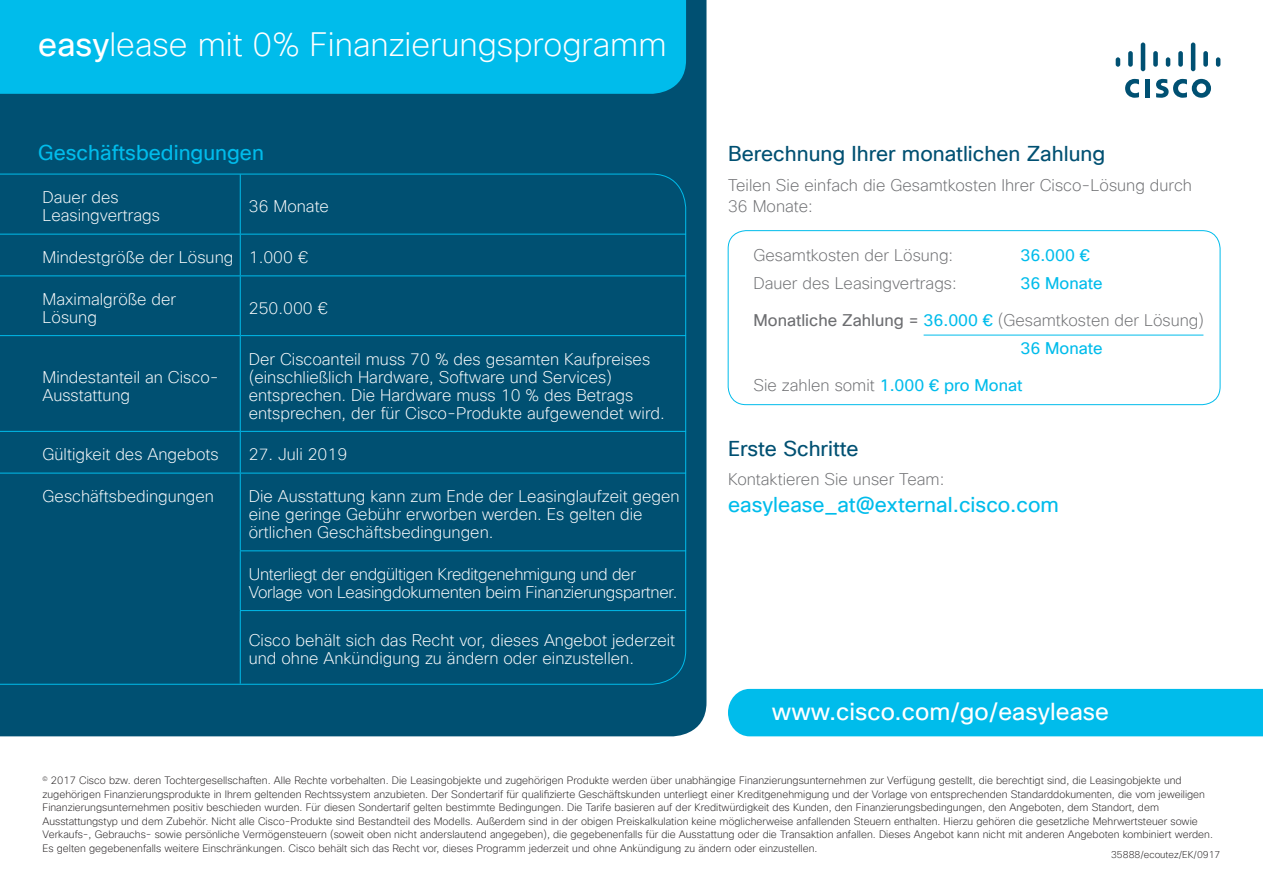
<style>
.page{position:relative;width:1263px;height:893px;background:#fff}
.page>*{position:absolute;margin:0;border:0;box-sizing:border-box;transform-origin:0 0}
.t1{font:200 33px "Cisco Sans TT";color:#fff}
.t2{font:24px "Cisco Sans TT";color:#fff}
.t3{font:21px "Cisco Sans TT";color:#00bceb}
.t4{font:21px "Cisco Sans TT";color:#005072}
.t5{font:200 16.5px/18px "Cisco Sans TT";color:#fff}
.t6{font:200 16.5px/21px "Cisco Sans TT";color:#6d6e71}
.t7{font:200 16.5px/18px "Cisco Sans TT";letter-spacing:-.02em;color:#fff}
.t8{font:16.5px "Cisco Sans TT";color:#00bceb}
.t9{font:200 10.5px/13.5px "Cisco Sans TT";color:#231f20}
.t10{font:200 9.75px "Cisco Sans TT";color:#231f20}
.s1{font-weight:400}
.s2{font-weight:400;color:#00bceb}
</style>
<div class="page">
<div style="left:728px;top:230px;width:492px;height:175px;border:1px solid #00bceb;border-radius:18px"></div>
<div style="left:0;top:0;width:706px;height:736px;background:#005072"></div>
<div style="left:0;top:0;width:686px;height:94px;background:#00bceb"></div>
<div style="left:0;top:173px;width:686px;height:512px;background:#005072"></div>
<hr style="left:923px;top:335px;width:280px;height:1px;background:#00bceb">
<hr style="left:240px;top:174px;width:1px;height:60px;background:#00bceb">
<hr style="left:240px;top:234px;width:1px;height:41px;background:#00bceb">
<hr style="left:240px;top:276px;width:1px;height:59px;background:#00bceb">
<hr style="left:240px;top:336px;width:1px;height:95px;background:#00bceb">
<hr style="left:240px;top:432px;width:1px;height:41px;background:#00bceb">
<hr style="left:240px;top:335px;width:446px;height:1px;background:#00bceb">
<hr style="left:240px;top:473px;width:1px;height:77px;background:#00bceb">
<hr style="left:240px;top:551px;width:1px;height:59px;background:#00bceb">
<hr style="left:240px;top:611px;width:1px;height:73px;background:#00bceb">
<hr style="left:240px;top:473px;width:446px;height:1px;background:#00bceb">
<hr style="left:240px;top:550px;width:446px;height:1px;background:#00bceb">
<hr style="left:240px;top:610px;width:446px;height:1px;background:#00bceb">
<hr style="left:0;top:275px;width:240px;height:1px;background:#00bceb">
<hr style="left:240px;top:275px;width:446px;height:1px;background:#00bceb">
<hr style="left:0;top:234px;width:240px;height:1px;background:#00bceb">
<hr style="left:240px;top:234px;width:446px;height:1px;background:#00bceb">
<hr style="left:0;top:335px;width:240px;height:1px;background:#00bceb">
<hr style="left:0;top:431px;width:240px;height:1px;background:#00bceb">
<hr style="left:240px;top:431px;width:446px;height:1px;background:#00bceb">
<hr style="left:0;top:473px;width:240px;height:1px;background:#00bceb">
<div style="left:728px;top:689px;width:535px;height:47px;background:#00bceb"></div>
<div style="left:1145px;top:79px;width:5px;height:18px;background:#005072"></div>
<svg style="left:1125px;top:79px;width:14px;height:19px"></svg>
<svg style="left:1156px;top:79px;width:55px;height:19px"></svg>
<svg style="left:1116px;top:57px;width:4px;height:10px"></svg>
<div style="left:1128px;top:51px;width:5px;height:16px;background:#005072;border-radius:2px"></div>
<hr style="left:1141px;top:43px;width:4px;height:28px;background:#005072;border-radius:2px">
<div style="left:1153px;top:51px;width:5px;height:16px;background:#005072;border-radius:2px"></div>
<svg style="left:1166px;top:57px;width:4px;height:10px"></svg>
<div style="left:1178px;top:51px;width:5px;height:16px;background:#005072;border-radius:2px"></div>
<hr style="left:1191px;top:43px;width:4px;height:28px;background:#005072;border-radius:2px">
<div style="left:1203px;top:51px;width:5px;height:16px;background:#005072;border-radius:2px"></div>
<svg style="left:1216px;top:57px;width:4px;height:10px"></svg>
<h1 class="t1" style="left:38px;top:23px;width:630px"><span class="s1">easy</span>lease mit 0% Finanzierungsprogramm</h1>
<h3 class="t3" style="left:38px;top:139px;width:227px">Geschäftsbedingungen</h3>
<h3 class="t5" style="left:43px;top:189px;width:119px">Dauer des<br>Leasingvertrags</h3>
<h3 class="t5" style="left:249px;top:198px;width:82px">36 Monate</h3>
<h3 class="t5" style="left:43px;top:249px;width:267px">Mindestgröße der Lösung 1.000 €</h3>
<h3 class="t5" style="left:43px;top:291px;width:135px">Maximalgröße der<br>Lösung</h3>
<h3 class="t5" style="left:249px;top:300px;width:80px">250.000 €</h3>
<h3 class="t5" style="left:43px;top:368px;width:178px">Mindestanteil an Cisco-<br>Ausstattung</h3>
<h3 class="t5" style="left:249px;top:350px;width:417px">Der Ciscoanteil muss 70 % des gesamten Kaufpreises (einschließlich Hardware, Software und Services) entsprechen. Die Hardware muss 10 % des Betrags entsprechen, der für Cisco-Produkte aufgewendet wird.</h3>
<h3 class="t5" style="left:43px;top:446px;width:178px">Gültigkeit des Angebots</h3>
<h3 class="t5" style="left:249px;top:446px;width:100px">27. Juli 2019</h3>
<h3 class="t5" style="left:43px;top:488px;width:173px">Geschäftsbedingungen</h3>
<h3 class="t5" style="left:249px;top:488px;width:432px">Die Ausstattung kann zum Ende der Leasinglaufzeit gegen eine geringe Gebühr erworben werden. Es gelten die örtlichen Geschäftsbedingungen.</h3>
<h3 class="t7" style="left:249px;top:566px;width:430px">Unterliegt der endgültigen Kreditgenehmigung und der<br>Vorlage von Leasingdokumenten beim Finanzierungspartner.</h3>
<h3 class="t5" style="left:249px;top:632px;width:428px">Cisco behält sich das Recht vor, dieses Angebot jederzeit und ohne Ankündigung zu ändern oder einzustellen.</h3>
<h3 class="t4" style="left:728px;top:140px;width:379px">Berechnung Ihrer monatlichen Zahlung</h3>
<h3 class="t6" style="left:728px;top:175px;width:465px">Teilen Sie einfach die Gesamtkosten Ihrer Cisco-Lösung durch<br>36 Monate:</h3>
<h3 class="t6" style="left:753px;top:245px;width:201px">Gesamtkosten der Lösung:</h3>
<h3 class="t8" style="left:1020px;top:245px;width:71px">36.000 €</h3>
<h3 class="t6" style="left:753px;top:274px;width:205px">Dauer des Leasingvertrags:</h3>
<h3 class="t8" style="left:1020px;top:273px;width:84px">36 Monate</h3>
<h3 class="t6" style="left:1020px;top:307px;width:185px;line-height:28.2px;text-indent:-267px"><span class="s1">Monatliche Zahlung =</span> <span class="s2">36.000 €</span> (Gesamtkosten der Lösung)<br><span class="s2">36 Monate</span></h3>
<h3 class="t6" style="left:753px;top:375px;width:270px">Sie zahlen somit <span class="s2">1.000 € pro Monat</span></h3>
<h3 class="t4" style="left:728px;top:435px;width:132px">Erste Schritte</h3>
<h3 class="t6" style="left:728px;top:469px;width:218px">Kontaktieren Sie unser Team:</h3>
<h3 class="t3" style="left:728px;top:491px;width:332px">easylease_at@external.cisco.com</h3>
<h2 class="t2" style="left:772px;top:696px;width:339px">www.cisco.com/go/easylease</h2>
<p class="t9" style="left:43px;top:774px;width:1172px"><sup>©</sup> 2017 Cisco bzw. deren Tochtergesellschaften. Alle Rechte vorbehalten. Die Leasingobjekte und zugehörigen Produkte werden über unabhängige Finanzierungsunternehmen zur Verfügung gestellt, die berechtigt sind, die Leasingobjekte und zugehörigen Finanzierungsprodukte in Ihrem geltenden Rechtssystem anzubieten. Der Sondertarif für qualifizierte Geschäftskunden unterliegt einer Kreditgenehmigung und der Vorlage von entsprechenden Standarddokumenten, die vom jeweiligen Finanzierungsunternehmen positiv beschieden wurden. Für diesen Sondertarif gelten bestimmte Bedingungen. Die Tarife basieren auf der Kreditwürdigkeit des Kunden, den Finanzierungsbedingungen, den Angeboten, dem Standort, dem Ausstattungstyp und dem Zubehör. Nicht alle Cisco-Produkte sind Bestandteil des Modells. Außerdem sind in der obigen Preiskalkulation keine möglicherweise anfallenden Steuern enthalten. Hierzu gehören die gesetzliche Mehrwertsteuer sowie Verkaufs-, Gebrauchs- sowie persönliche Vermögensteuern (soweit oben nicht anderslautend angegeben), die gegebenenfalls für die Ausstattung oder die Transaktion anfallen. Dieses Angebot kann nicht mit anderen Angeboten kombiniert werden.<br>Es gelten gegebenenfalls weitere Einschränkungen. Cisco behält sich das Recht vor, dieses Programm jederzeit und ohne Ankündigung zu ändern oder einzustellen.</p>
<p class="t10" style="left:1111px;top:848px;width:111px">35888/ecoutez/EK/0917</p>
</div>
